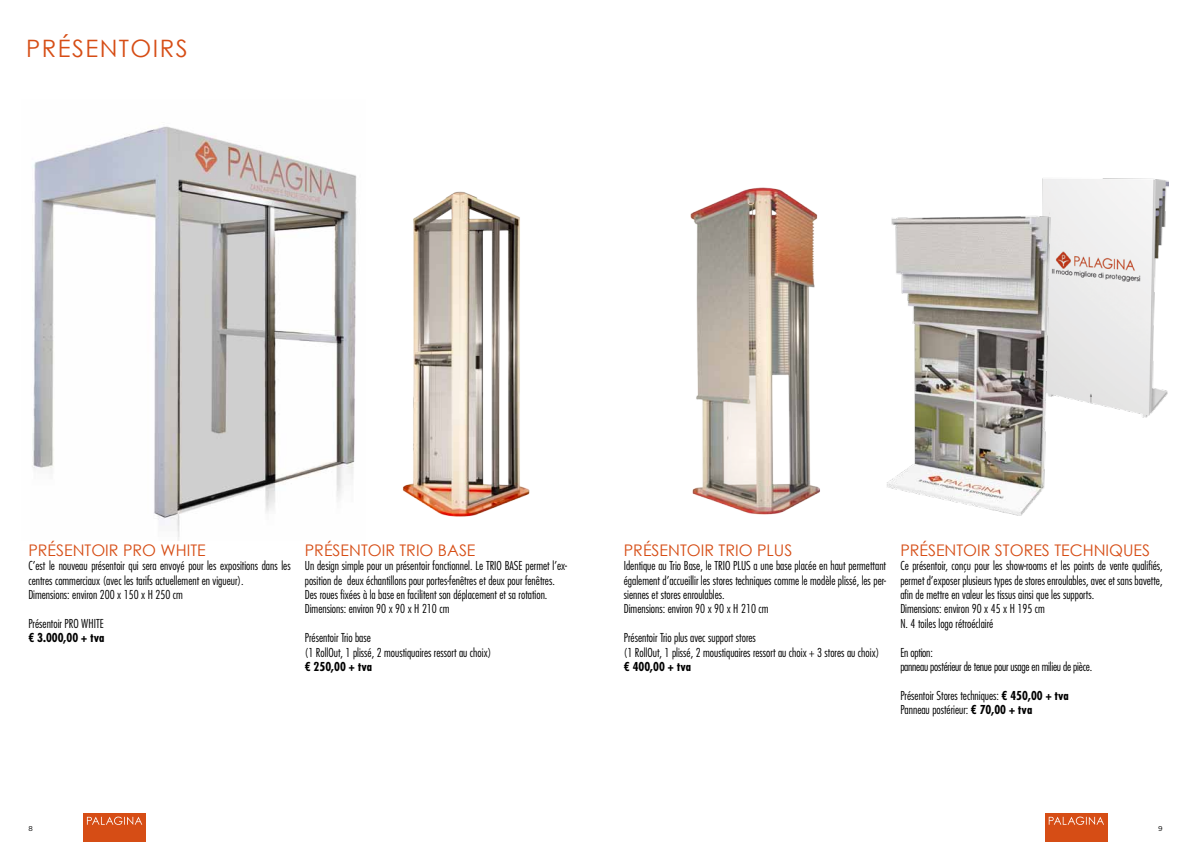
<style>
.page{position:relative;width:1191px;height:842px;background:#fff}
.page>*{position:absolute;margin:0;border:0;box-sizing:border-box;transform-origin:0 0}
.t1{font:24px "Century Gothic";letter-spacing:.06em;color:#d64d15}
.t2{font:16px "Century Gothic";color:#d64d15}
.t3{font:300 condensed 12px/14.4px "Futura Std";color:#000}
.t4{font:300 condensed 12px/14.4px "Futura Std";letter-spacing:-.02em;color:#000}
.t5{font:700 condensed 12px "Futura Std";color:#000}
.t6{font:7px "Gotham HTF";color:#000}
.s1{font-weight:700}
</style>
<div class="page">
<img style="left:1042px;top:178px;width:126px;height:240px">
<img style="left:32px;top:126px;width:325px;height:414px">
<img style="left:690px;top:187px;width:130px;height:328px">
<img style="left:402px;top:191px;width:128px;height:326px">
<img style="left:887px;top:209px;width:170px;height:307px">
<div style="left:83px;top:814px;width:63px;height:28px;background:#d64d15"></div>
<svg style="left:87px;top:817px;width:55px;height:8px"></svg>
<div style="left:1044px;top:814px;width:63px;height:28px;background:#d64d15"></div>
<svg style="left:1048px;top:817px;width:56px;height:8px"></svg>
<h1 class="t1" style="left:26px;top:33px;width:163px">PRÉSENTOIRS</h1>
<h2 class="t2" style="left:28px;top:540px;width:179px">PRÉSENTOIR PRO WHITE</h2>
<p class="t3" style="left:28px;top:558px;width:264px">C’est le nouveau présentoir qui sera envoyé pour les expositions dans les centres commerciaux (avec les tarifs actuellement en vigueur).<br>Dimensions: environ 200 x 150 x H 250 cm</p>
<p class="t3" style="left:28px;top:616px;width:77px">Présentoir PRO WHITE</p>
<p class="t5" style="left:28px;top:630px;width:78px">€ 3.000,00 + tva</p>
<h2 class="t2" style="left:305px;top:540px;width:172px">PRÉSENTOIR TRIO BASE</h2>
<p class="t3" style="left:305px;top:558px;width:264px">Un design simple pour un présentoir fonctionnel. Le TRIO BASE permet l’ex&shy;position de deux échantillons pour portes-fenêtres et deux pour fenêtres.<br>Des roues fixées à la base en facilitent son déplacement et sa rotation.<br>Dimensions: environ 90 x 90 x H 210 cm</p>
<p class="t3" style="left:305px;top:630px;width:188px">Présentoir Trio base<br>(1 RollOut, 1 plissé, 2 moustiquaires ressort au choix)</p>
<p class="t5" style="left:305px;top:659px;width:69px">€ 250,00 + tva</p>
<h2 class="t2" style="left:624px;top:540px;width:170px">PRÉSENTOIR TRIO PLUS</h2>
<p class="t3" style="left:624px;top:558px;width:264px">Identique au Trio Base, le TRIO PLUS a une base placée en haut permettant également d’accueillir les stores techniques comme le modèle plissé, les per&shy;siennes et stores enroulables.<br>Dimensions: environ 90 x 90 x H 210 cm</p>
<p class="t3" style="left:624px;top:630px;width:257px">Présentoir Trio plus avec support stores<br>(1 RollOut, 1 plissé, 2 moustiquaires ressort au choix + 3 stores au choix)</p>
<p class="t5" style="left:624px;top:659px;width:69px">€ 400,00 + tva</p>
<h2 class="t2" style="left:900px;top:540px;width:251px">PRÉSENTOIR STORES TECHNIQUES</h2>
<p class="t3" style="left:900px;top:558px;width:264px">Ce présentoir, conçu pour les show-rooms et les points de vente qualifiés, permet d’exposer plusieurs types de stores enroulables, avec et sans bavette, afin de mettre en valeur les tissus ainsi que les supports.<br>Dimensions: environ 90 x 45 x H 195 cm<br>N. 4 toiles logo rétroéclairé</p>
<p class="t4" style="left:900px;top:645px;width:193px">En option:<br>panneau postérieur de tenue pour usage en milieu de pièce.</p>
<p class="t3" style="left:900px;top:688px;width:170px">Présentoir Stores techniques: <span class="s1">€ 450,00 + tva<br></span>Panneau postérieur: <span class="s1">€ 70,00 + tva</span></p>
<p class="t6" style="left:28px;top:824px;width:6px">8</p>
<p class="t6" style="left:1158px;top:824px;width:6px">9</p>
</div>
